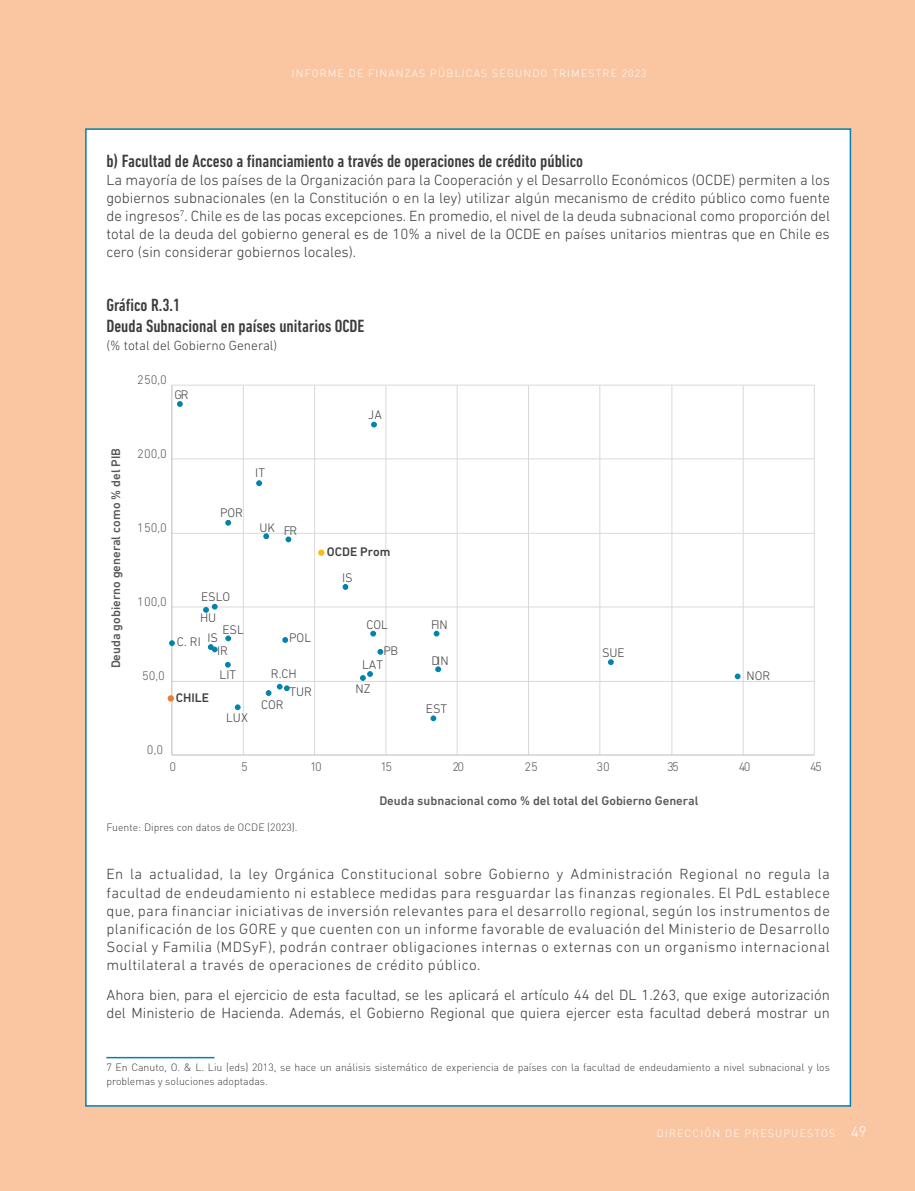
<style>
.page{position:relative;width:915px;height:1191px;background:#fff}
.page>*{position:absolute;margin:0;border:0;box-sizing:border-box;transform-origin:0 0}
.t1{font:500 condensed 18px/21px "DIN Next LT Pro";color:#3c3c3b}
.t2{font:300 15px/18px "DIN Next LT Pro";color:#3c3c3b;text-align:justify}
.t3{font:300 15px "DIN Pro";color:#fff}
.t4{font:300 13.5px "DIN Next LT Pro";color:#3c3c3b}
.t5{font:500 12.6px "DIN Next LT Pro";color:#595959}
.t6{font:300 12.6px/20px "DIN Next LT Pro";color:#404040;text-align:center}
.t7{font:300 12.6px "DIN Next LT Pro";color:#595959}
.t8{font:500 12.6px "DIN Next LT Pro";color:#404040}
.t9{font:300 10.5px/13.5px "DIN Pro";color:#3c3c3b}
.t10{font:300 10.5px "DIN Pro";letter-spacing:.11em;color:#fff}
</style>
<div class="page">
<div style="left:0;top:0;width:914px;height:1191px;background:#fac5a1"></div>
<div style="left:85px;top:128px;width:765px;height:978px;background:#fff;border:2px solid #0082b1"></div>
<hr style="left:172px;top:681px;width:642px;height:1px;background:#d9d9d9">
<hr style="left:172px;top:606px;width:642px;height:1px;background:#d9d9d9">
<hr style="left:172px;top:533px;width:642px;height:1px;background:#d9d9d9">
<hr style="left:172px;top:458px;width:642px;height:1px;background:#d9d9d9">
<hr style="left:172px;top:385px;width:642px;height:1px;background:#d9d9d9">
<hr style="left:243px;top:385px;width:1px;height:370px;background:#d9d9d9">
<hr style="left:314px;top:385px;width:1px;height:370px;background:#d9d9d9">
<hr style="left:385px;top:385px;width:1px;height:370px;background:#d9d9d9">
<hr style="left:456px;top:385px;width:1px;height:370px;background:#d9d9d9">
<hr style="left:528px;top:385px;width:1px;height:370px;background:#d9d9d9">
<hr style="left:599px;top:385px;width:1px;height:370px;background:#d9d9d9">
<hr style="left:671px;top:385px;width:1px;height:370px;background:#d9d9d9">
<hr style="left:742px;top:385px;width:1px;height:370px;background:#d9d9d9">
<hr style="left:813px;top:385px;width:1px;height:370px;background:#d9d9d9">
<hr style="left:171px;top:385px;width:1px;height:370px;background:#bfbfbf">
<hr style="left:172px;top:754px;width:642px;height:1px;background:#bfbfbf">
<div style="left:167px;top:695px;width:7px;height:6px;background:#ed7d31;border-radius:50%"></div>
<svg style="left:169px;top:640px;width:6px;height:6px"></svg>
<svg style="left:177px;top:401px;width:6px;height:6px"></svg>
<svg style="left:203px;top:604px;width:14px;height:9px"></svg>
<svg style="left:208px;top:644px;width:9px;height:8px"></svg>
<svg style="left:225px;top:662px;width:5px;height:5px"></svg>
<svg style="left:225px;top:635px;width:6px;height:6px"></svg>
<svg style="left:225px;top:520px;width:6px;height:5px"></svg>
<svg style="left:235px;top:704px;width:5px;height:6px"></svg>
<svg style="left:256px;top:480px;width:6px;height:6px"></svg>
<svg style="left:263px;top:533px;width:6px;height:6px"></svg>
<svg style="left:265px;top:690px;width:6px;height:6px"></svg>
<svg style="left:282px;top:637px;width:6px;height:6px"></svg>
<svg style="left:277px;top:684px;width:12px;height:7px"></svg>
<svg style="left:285px;top:536px;width:6px;height:6px"></svg>
<svg style="left:342px;top:584px;width:6px;height:6px"></svg>
<svg style="left:360px;top:671px;width:13px;height:10px"></svg>
<svg style="left:370px;top:631px;width:6px;height:5px"></svg>
<svg style="left:371px;top:422px;width:6px;height:5px"></svg>
<svg style="left:377px;top:649px;width:6px;height:6px"></svg>
<svg style="left:430px;top:715px;width:6px;height:6px"></svg>
<svg style="left:433px;top:631px;width:6px;height:5px"></svg>
<svg style="left:435px;top:666px;width:6px;height:6px"></svg>
<svg style="left:608px;top:659px;width:5px;height:6px"></svg>
<svg style="left:734px;top:673px;width:6px;height:6px"></svg>
<div style="left:318px;top:549px;width:6px;height:7px;background:#fbbe0a;border-radius:50%"></div>
<hr style="left:106px;top:1057px;width:108px;height:1px;background:#0082b1">
<p class="t10" style="left:292px;top:66px;width:356px">INFORME DE FINANZAS PÚBLICAS SEGUNDO TRIMESTRE 2023</p>
<p class="t1" style="left:106px;top:150px;width:478px">b) Facultad de Acceso a financiamiento a través de operaciones de crédito público</p>
<p class="t2" style="left:106px;top:170px;width:724px">La mayoría de los países de la Organización para la Cooperación y el Desarrollo Económicos (OCDE) permiten a los gobiernos subnacionales (en la Constitución o en la ley) utilizar algún mecanismo de crédito público como fuente de ingresos<sup>7</sup>. Chile es de las pocas excepciones. En promedio, el nivel de la deuda subnacional como proporción del total de la deuda del gobierno general es de 10% a nivel de la OCDE en países unitarios mientras que en Chile es cero (sin considerar gobiernos locales).</p>
<p class="t1" style="left:106px;top:295px;width:259px">Gráfico R.3.1<br>Deuda Subnacional en países unitarios OCDE</p>
<p class="t4" style="left:106px;top:338px;width:172px">(% total del Gobierno General)</p>
<p class="t5" style="left:109px;top:668px;width:222px;rotate:-90deg">Deuda gobierno general como % del PIB</p>
<p class="t7" style="left:137px;top:372px;width:31px">250,0</p>
<p class="t6" style="left:174px;top:384px;width:15px">GR</p>
<p class="t7" style="left:137px;top:446px;width:31px">200,0</p>
<p class="t7" style="left:137px;top:520px;width:31px">150,0</p>
<p class="t6" style="left:220px;top:503px;width:24px">POR</p>
<p class="t6" style="left:255px;top:463px;width:11px">IT</p>
<p class="t6" style="left:259px;top:517px;width:17px">UK</p>
<p class="t6" style="left:284px;top:521px;width:15px">FR</p>
<p class="t7" style="left:137px;top:594px;width:31px">100,0</p>
<p class="t7" style="left:142px;top:668px;width:24px">50,0</p>
<p class="t7" style="left:147px;top:742px;width:18px">0,0</p>
<p class="t6" style="left:201px;top:587px;width:31px">ESLO</p>
<p class="t6" style="left:200px;top:607px;width:19px">HU<br>IS</p>
<p class="t6" style="left:222px;top:619px;width:23px">ESL</p>
<p class="t6" style="left:177px;top:631px;width:25px">C. RI</p>
<p class="t6" style="left:217px;top:639px;width:20px;line-height:23.2px;text-align:left">IR<br>LIT</p>
<p class="t8" style="left:176px;top:690px;width:35px">CHILE</p>
<p class="t6" style="left:226px;top:707px;width:23px">LUX</p>
<p class="t6" style="left:289px;top:628px;width:23px">POL</p>
<p class="t6" style="left:271px;top:664px;width:27px">R.CH</p>
<p class="t6" style="left:289px;top:682px;width:24px">TUR</p>
<p class="t6" style="left:261px;top:695px;width:24px">COR</p>
<p class="t6" style="left:368px;top:405px;width:15px">JA</p>
<p class="t8" style="left:327px;top:544px;width:65px">OCDE Prom</p>
<p class="t6" style="left:342px;top:567px;width:12px">IS</p>
<p class="t6" style="left:366px;top:615px;width:23px">COL</p>
<p class="t6" style="left:383px;top:641px;width:16px">PB</p>
<p class="t6" style="left:362px;top:655px;width:22px">LAT</p>
<p class="t6" style="left:355px;top:678px;width:17px">NZ</p>
<p class="t6" style="left:431px;top:615px;width:18px">FIN</p>
<p class="t6" style="left:431px;top:650px;width:19px">DIN</p>
<p class="t6" style="left:426px;top:699px;width:23px">EST</p>
<p class="t6" style="left:601px;top:642px;width:24px">SUE</p>
<p class="t6" style="left:746px;top:665px;width:25px">NOR</p>
<p class="t7" style="left:169px;top:759px;width:8px">0</p>
<p class="t7" style="left:241px;top:759px;width:8px">5</p>
<p class="t7" style="left:310px;top:759px;width:13px">10</p>
<p class="t7" style="left:667px;top:759px;width:13px">35</p>
<p class="t7" style="left:738px;top:759px;width:13px">40</p>
<p class="t7" style="left:810px;top:759px;width:13px">45</p>
<p class="t7" style="left:380px;top:759px;width:13px">15</p>
<p class="t7" style="left:452px;top:759px;width:13px">20</p>
<p class="t7" style="left:524px;top:759px;width:15px">25</p>
<p class="t7" style="left:596px;top:759px;width:15px">30</p>
<p class="t5" style="left:379px;top:793px;width:320px">Deuda subnacional como % del total del Gobierno General</p>
<p class="t9" style="left:106px;top:819px;width:193px">Fuente: Dipres con datos de OCDE (2023).</p>
<p class="t2" style="left:106px;top:865px;width:724px">En la actualidad, la ley Orgánica Constitucional sobre Gobierno y Administración Regional no regula la facultad de endeudamiento ni establece medidas para resguardar las finanzas regionales. El PdL establece que, para financiar iniciativas de inversión relevantes para el desarrollo regional, según los instrumentos de planificación de los GORE y que cuenten con un informe favorable de evaluación del Ministerio de Desarrollo Social y Familia (MDSyF), podrán contraer obligaciones internas o externas con un organismo internacional multilateral a través de operaciones de crédito público.</p>
<p class="t2" style="left:106px;top:986px;width:724px">Ahora bien, para el ejercicio de esta facultad, se les aplicará el artículo 44 del DL 1.263, que exige autorización del Ministerio de Hacienda. Además, el Gobierno Regional que quiera ejercer esta facultad deberá mostrar un</p>
<p class="t9" style="left:106px;top:1060px;width:724px">7 En Canuto, O. &amp; L. Liu (eds) 2013, se hace un análisis sistemático de experiencia de países con la facultad de endeudamiento a nivel subnacional y los problemas y soluciones adoptadas.</p>
<p class="t10" style="left:656px;top:1125px;width:180px">DIRECCIÓN DE PRESUPUESTOS</p>
<p class="t3" style="left:850px;top:1121px;width:17px">49</p>
</div>
